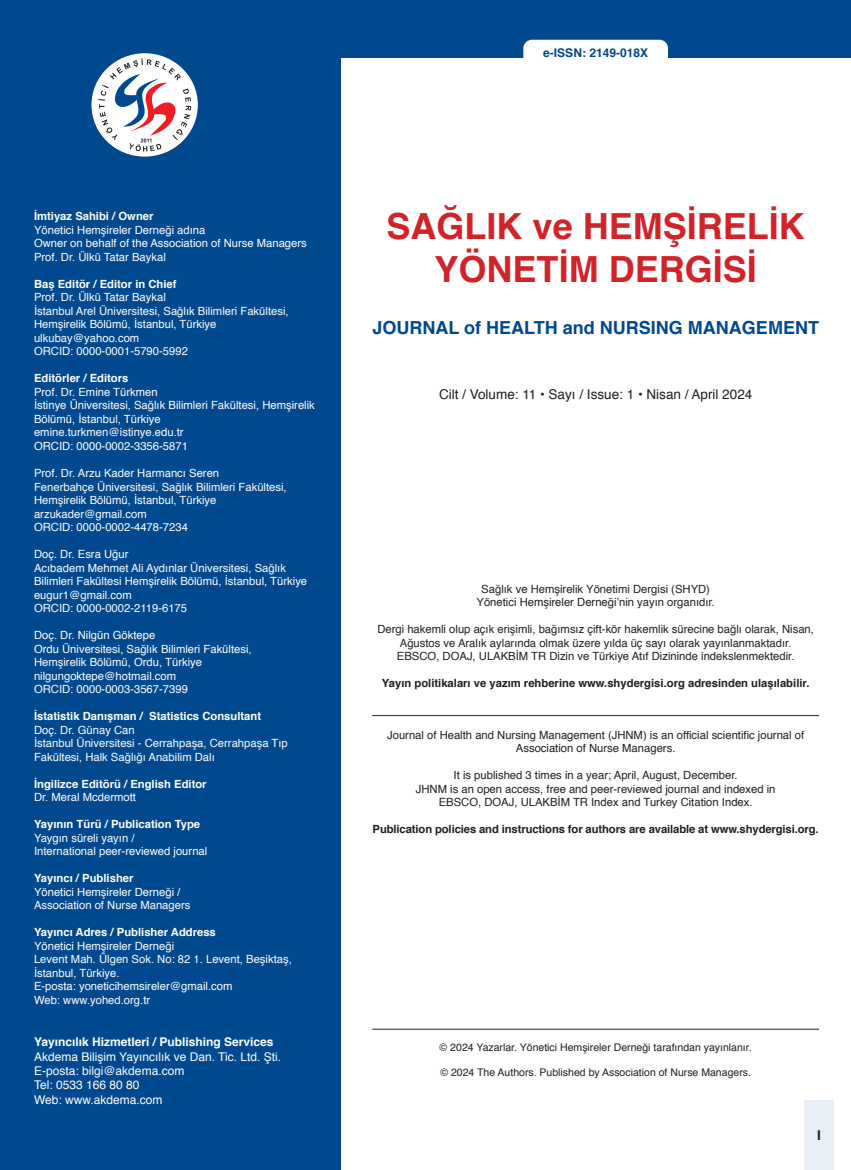
<style>
.page{position:relative;width:851px;height:1170px;background:#fff}
.page>*{position:absolute;margin:0;border:0;box-sizing:border-box;transform-origin:0 0}
.t1{font:700 36px/43.2px "Helvetica";color:#d1232a;text-align:center}
.t2{font:700 18px "Helvetica";color:#01498e}
.t3{font:13.5px "Helvetica";color:#231f20}
.t4{font:700 13.5px "Helvetica";color:#231f20}
.Künye{font:12px "Helvetica";color:#fff}
.Künye-2{font:700 12px "Helvetica";color:#fff}
.t5{font:700 12px "Helvetica";color:#004789}
.Künye-3{font:11.25px/13.5px "Helvetica";color:#fff}
.t6{font:11.25px/13.5px "Helvetica";color:#231f20;text-align:center}
.Künye-4{font:700 11.25px "Helvetica";color:#fff}
.t7{font:700 11.25px "Helvetica";letter-spacing:-.01em;color:#231f20}
.Paragraf{font:11.25px/13.5px "Helvetica";color:#fff}
.Paragraf-2{font:700 11.25px "Helvetica";color:#fff}
.t8{font:10.5px "Helvetica";color:#231f20}
</style>
<div class="page">
<div style="left:804px;top:1099px;width:29px;height:70px;background:#e8eef6"></div>
<div style="left:0;top:0;width:850px;height:57px;background:#01498e"></div>
<div style="left:0;top:0;width:340px;height:1169px;background:#01498e"></div>
<div style="left:91px;top:53px;width:107px;height:104px;background:#fff;border-radius:50%"></div>
<svg style="left:98px;top:58px;width:93px;height:94px"></svg>
<div style="left:523px;top:40px;width:145px;height:18px;background:#fff"></div>
<hr style="left:372px;top:1028px;width:447px;height:1px;background:#231f20">
<hr style="left:372px;top:715px;width:447px;height:1px;background:#231f20">
<p class="t5" style="left:543px;top:43px;width:106px">e-ISSN: 2149-018X</p>
<p class="Paragraf-2" style="left:34px;top:207px;width:121px">İmtiyaz Sahibi / Owner</p>
<p class="Paragraf" style="left:34px;top:223px;width:274px">Yönetici Hemşireler Derneği adına<br>Owner on behalf of the Association of Nurse Managers</p>
<p class="Künye-3" style="left:34px;top:250px;width:133px">Prof. Dr. Ülkü Tatar Baykal</p>
<p class="Künye-4" style="left:34px;top:275px;width:144px">Baş Editör / Editor in Chief</p>
<p class="Künye-3" style="left:34px;top:291px;width:133px">Prof. Dr. Ülkü Tatar Baykal</p>
<p class="Künye-3" style="left:34px;top:304px;width:256px">İstanbul Arel Üniversitesi, Sağlık Bilimleri Fakültesi,<br>Hemşirelik Bölümü, İstanbul, Türkiye ulkubay@yahoo.com</p>
<p class="Künye-3" style="left:34px;top:345px;width:155px">ORCID: 0000-0001-5790-5992</p>
<p class="Künye-4" style="left:34px;top:369px;width:96px">Editörler / Editors</p>
<p class="Künye-3" style="left:34px;top:385px;width:125px">Prof. Dr. Emine Türkmen</p>
<p class="Künye-3" style="left:34px;top:399px;width:282px">İstinye Üniversitesi, Sağlık Bilimleri Fakültesi, Hemşirelik<br>Bölümü, İstanbul, Türkiye<br>emine.turkmen@istinye.edu.tr</p>
<p class="Künye-3" style="left:34px;top:439px;width:155px">ORCID: 0000-0002-3356-5871</p>
<p class="Künye-3" style="left:34px;top:466px;width:187px">Prof. Dr. Arzu Kader Harmancı Seren</p>
<p class="Künye-3" style="left:34px;top:480px;width:254px">Fenerbahçe Üniversitesi, Sağlık Bilimleri Fakültesi,</p>
<p class="Künye-3" style="left:34px;top:493px;width:184px">Hemşirelik Bölümü, İstanbul, Türkiye arzukader@gmail.com</p>
<p class="Künye-3" style="left:34px;top:520px;width:155px">ORCID: 0000-0002-4478-7234</p>
<p class="Künye-3" style="left:34px;top:547px;width:96px">Doç. Dr. Esra Uğur</p>
<p class="Künye-3" style="left:34px;top:561px;width:275px">Acıbadem Mehmet Ali Aydınlar Üniversitesi, Sağlık<br>Bilimleri Fakültesi Hemşirelik Bölümü, İstanbul, Türkiye</p>
<p class="Künye-3" style="left:34px;top:588px;width:99px">eugur1@gmail.com</p>
<p class="Künye-3" style="left:34px;top:601px;width:155px">ORCID: 0000-0002-2119-6175</p>
<p class="Künye-3" style="left:34px;top:628px;width:123px">Doç. Dr. Nilgün Göktepe</p>
<p class="Künye-3" style="left:34px;top:642px;width:219px">Ordu Üniversitesi, Sağlık Bilimleri Fakültesi,<br>Hemşirelik Bölümü, Ordu, Türkiye</p>
<p class="Künye-3" style="left:34px;top:669px;width:144px">nilgungoktepe@hotmail.com</p>
<p class="Künye-3" style="left:34px;top:682px;width:155px">ORCID: 0000-0003-3567-7399</p>
<p class="Künye-4" style="left:34px;top:707px;width:228px">İstatistik Danışman / Statistics Consultant</p>
<p class="Künye-3" style="left:34px;top:723px;width:102px">Doç. Dr. Günay Can</p>
<p class="Künye-3" style="left:34px;top:736px;width:255px">İstanbul Üniversitesi - Cerrahpaşa, Cerrahpaşa Tıp<br>Fakültesi, Halk Sağlığı Anabilim Dalı</p>
<p class="Künye-4" style="left:34px;top:774px;width:174px">İngilizce Editörü / English Editor</p>
<p class="Künye-3" style="left:34px;top:790px;width:103px">Dr. Meral Mcdermott</p>
<p class="Künye-4" style="left:34px;top:815px;width:168px">Yayının Türü / Publication Type</p>
<p class="Künye-3" style="left:34px;top:831px;width:175px">Yaygın süreli yayın /<br>International peer-reviewed journal</p>
<p class="Künye-4" style="left:34px;top:869px;width:101px">Yayıncı / Publisher</p>
<p class="Künye-3" style="left:34px;top:885px;width:148px">Yönetici Hemşireler Derneği /</p>
<p class="Künye-3" style="left:34px;top:898px;width:158px">Association of Nurse Managers</p>
<p class="Künye-4" style="left:34px;top:923px;width:183px">Yayıncı Adres / Publisher Address</p>
<p class="Künye-3" style="left:34px;top:939px;width:142px">Yönetici Hemşireler Derneği</p>
<p class="Künye-3" style="left:34px;top:952px;width:259px">Levent Mah. Ülgen Sok. No: 82 1. Levent, Beşiktaş,<br>İstanbul, Türkiye.</p>
<p class="Künye-3" style="left:34px;top:979px;width:200px">E-posta: yoneticihemsireler@gmail.com</p>
<p class="Künye-3" style="left:34px;top:993px;width:118px">Web: www.yohed.org.tr</p>
<p class="Künye-2" style="left:34px;top:1032px;width:241px">Yayıncılık Hizmetleri / Publishing Services</p>
<p class="Künye" style="left:34px;top:1046px;width:249px">Akdema Bilişim Yayıncılık ve Dan. Tic. Ltd. Şti.</p>
<p class="Künye" style="left:34px;top:1061px;width:152px">E-posta: bilgi@akdema.com</p>
<p class="Künye" style="left:34px;top:1075px;width:107px">Tel: 0533 166 80 80</p>
<p class="Künye" style="left:34px;top:1090px;width:130px">Web: www.akdema.com</p>
<p class="t1" style="left:386px;top:205px;width:420px">SAĞLIK ve HEMŞİRELİK<br>YÖNETİM DERGİSİ</p>
<p class="t2" style="left:372px;top:312px;width:448px">JOURNAL of HEALTH and NURSING MANAGEMENT</p>
<p class="t3" style="left:439px;top:384px;width:315px">Cilt / Volume: 11 • Sayı / Issue: 1 • Nisan / April 2024</p>
<p class="t6" style="left:476px;top:582px;width:240px">Sağlık ve Hemşirelik Yönetimi Dergisi (SHYD)<br>Yönetici Hemşireler Derneği’nin yayın organıdır.</p>
<p class="t6" style="left:377px;top:622px;width:438px">Dergi hakemli olup açık erişimli, bağımsız çift-kör hakemlik sürecine bağlı olarak, Nisan,<br>Ağustos ve Aralık aylarında olmak üzere yılda üç sayı olarak yayınlanmaktadır.</p>
<p class="t6" style="left:397px;top:649px;width:399px">EBSCO, DOAJ, ULAKBİM TR Dizin ve Türkiye Atıf Dizininde indekslenmektedir.</p>
<p class="t7" style="left:382px;top:674px;width:429px">Yayın politikaları ve yazım rehberine www.shydergisi.org adresinden ulaşılabilir.</p>
<p class="t6" style="left:387px;top:728px;width:418px">Journal of Health and Nursing Management (JHNM) is an official scientific journal of<br>Association of Nurse Managers.</p>
<p class="t6" style="left:453px;top:769px;width:285px">It is published 3 times in a year; April, August, December.</p>
<p class="t6" style="left:415px;top:782px;width:361px">JHNM is an open access, free and peer-reviewed journal and indexed in<br>EBSCO, DOAJ, ULAKBİM TR Index and Turkey Citation Index.</p>
<p class="t7" style="left:372px;top:820px;width:447px">Publication policies and instructions for authors are available at www.shydergisi.org.</p>
<p class="t8" style="left:439px;top:1039px;width:313px">© 2024 Yazarlar. Yönetici Hemşireler Derneği tarafından yayınlanır.</p>
<p class="t8" style="left:440px;top:1064px;width:312px">© 2024 The Authors. Published by Association of Nurse Managers.</p>
<p class="t4" style="left:817px;top:1124px;width:5px">I</p>
</div>
